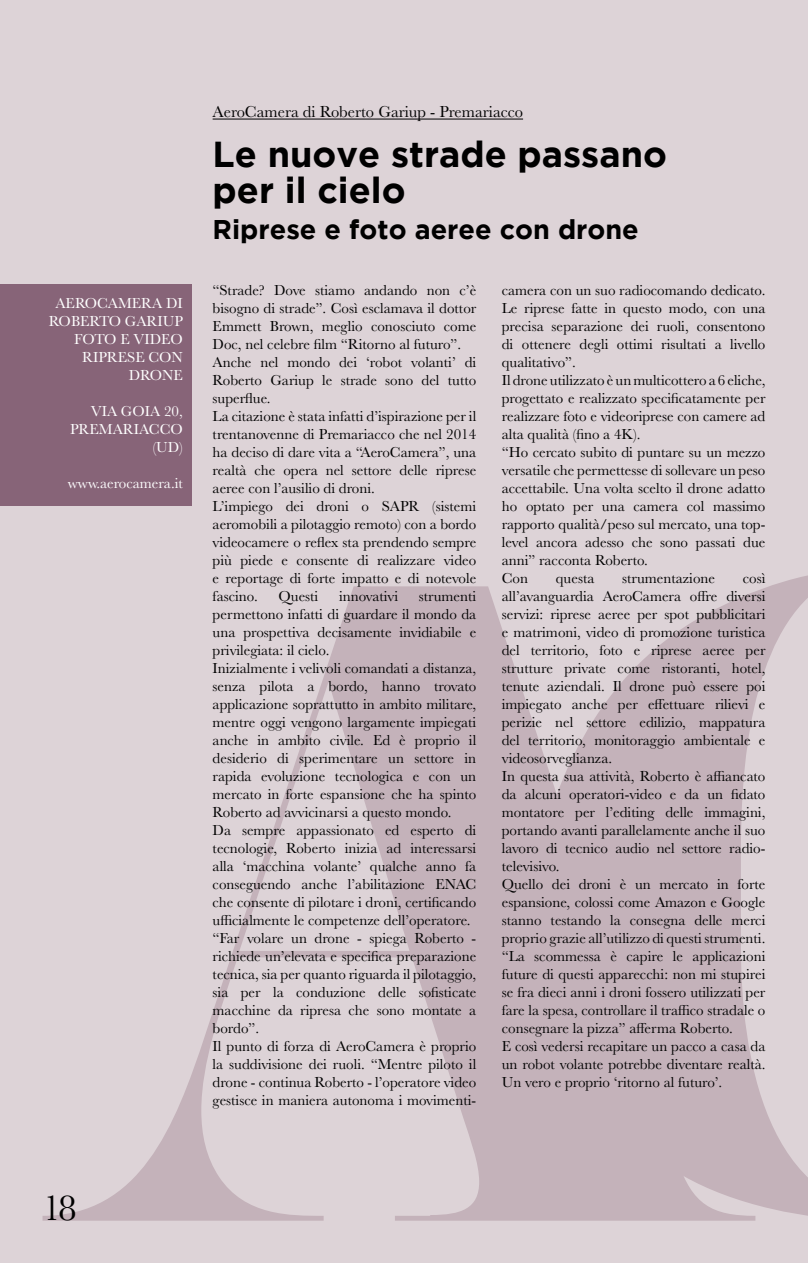
<style>
.page{position:relative;width:808px;height:1263px;background:#ddd3d7}
.page>*{position:absolute;margin:0;border:0;box-sizing:border-box;transform-origin:0 0}
.t1{font:37.5px "Baskerville";color:#000}
.t2{font:700 36px/36px "Gotham";color:#000}
.t3{font:700 27px "Gotham";color:#000}
.t4{font:16.5px "Baskerville";color:#000}
.t5{font:15px/18px "Baskerville";color:#000}
.t6{font:15px/18px "Baskerville";color:#fff;text-align:right}
</style>
<div class="page">
<svg style="left:755px;top:575px;width:53px;height:645px"></svg>
<svg style="left:43px;top:586px;width:712px;height:635px"></svg>
<hr style="left:213px;top:119px;width:310px;height:1px;background:#000">
<div style="left:0;top:285px;width:191px;height:221px;background:#876478"></div>
<p class="t6" style="left:49px;top:294px;width:135px">AEROCAMERA DI<br>ROBERTO GARIUP<br>FOTO E VIDEO<br>RIPRESE CON<br>DRONE</p>
<p class="t6" style="left:70px;top:402px;width:114px">VIA GOIA 20,<br>PREMARIACCO (UD)</p>
<p class="t6" style="left:68px;top:474px;width:117px">www.aerocamera.it</p>
<p class="t4" style="left:213px;top:102px;width:312px">AeroCamera di Roberto Gariup - Premariacco</p>
<h2 class="t2" style="left:213px;top:135px;width:456px">Le nuove strade passano per il cielo</h2>
<h3 class="t3" style="left:213px;top:213px;width:428px">Riprese e foto aeree con drone</h3>
<p class="t5" style="left:213px;top:281px;width:265px">“Strade? Dove stiamo andando non c’è bisogno di strade”. Così esclamava il dottor Emmett Brown, meglio conosciuto come Doc, nel celebre film “Ritorno al futuro”.<br>Anche nel mondo dei ‘robot volanti’ di Roberto Gariup le strade sono del tutto superflue.<br>La citazione è stata infatti d’ispirazione per il trentanovenne di Premariacco che nel 2014 ha deciso di dare vita a “AeroCamera”, una realtà che opera nel settore delle riprese aeree con l’ausilio di droni.<br>L’impiego dei droni o SAPR (sistemi aeromobili a pilotaggio remoto) con a bordo videocamere o reflex sta prendendo sempre più piede e consente di realizzare video e reportage di forte impatto e di notevole fascino.</p>
<p class="t5" style="left:278px;top:587px;width:41px">Questi</p>
<p class="t5" style="left:339px;top:587px;width:61px">innovativi</p>
<p class="t5" style="left:213px;top:587px;width:265px;text-indent:206px">strumenti permettono infatti di guardare il mondo da una prospettiva decisamente invidiabile e privilegiata: il cielo.<br>Inizialmente i velivoli comandati a distanza, senza pilota a bordo, hanno trovato applicazione soprattutto in ambito militare, mentre oggi vengono largamente impiegati anche in ambito civile. Ed è proprio il desiderio di sperimentare un settore in rapida evoluzione tecnologica e con un mercato in forte espansione che ha spinto Roberto ad avvicinarsi a questo mondo.<br>Da sempre appassionato ed esperto di tecnologie, Roberto inizia ad interessarsi alla ‘macchina volante’ qualche anno fa conseguendo anche l’abilitazione ENAC che consente di pilotare i droni, certificando ufficialmente le competenze dell’operatore. “Far volare un drone - spiega Roberto - richiede un’elevata e specifica preparazione tecnica, sia per quanto riguarda il pilotaggio, sia per la conduzione delle sofisticate macchine da ripresa che sono montate a bordo”.<br>Il punto di forza di AeroCamera è proprio la suddivisione dei ruoli. “Mentre piloto il drone - continua Roberto - l’operatore video gestisce in maniera autonoma i movimenti-</p>
<p class="t5" style="left:502px;top:281px;width:265px">camera con un suo radiocomando dedicato.<br>Le riprese fatte in questo modo, con una precisa separazione dei ruoli, consentono di ottenere degli ottimi risultati a livello qualitativo”.<br>Il drone utilizzato è un multicottero a 6 eliche, progettato e realizzato specificatamente per realizzare foto e videoriprese con camere ad alta qualità (fino a 4K).<br>“Ho cercato subito di puntare su un mezzo versatile che permettesse di sollevare un peso accettabile. Una volta scelto il drone adatto ho optato per una camera col massimo rapporto qualità/peso sul mercato, una top&shy;level ancora adesso che sono passati due anni” racconta Roberto.<br>Con</p>
<p class="t5" style="left:556px;top:569px;width:40px">questa</p>
<p class="t5" style="left:622px;top:569px;width:94px">strumentazione</p>
<p class="t5" style="left:502px;top:569px;width:265px;text-indent:241px">così all’avanguardia AeroCamera offre diversi servizi: riprese aeree per spot pubblicitari e matrimoni, video di promozione turistica del territorio, foto e riprese aeree per strutture private come ristoranti, hotel, tenute aziendali. Il drone può essere poi impiegato anche per effettuare rilievi e perizie nel settore edilizio, mappatura del territorio, monitoraggio ambientale e videosorveglianza.<br>In questa sua attività, Roberto è affiancato da alcuni operatori-video e da un fidato montatore per l’editing delle immagini, portando avanti parallelamente anche il suo lavoro di tecnico audio nel settore radio&shy;televisivo.<br>Quello dei droni è un mercato in forte espansione, colossi come Amazon e Google stanno testando la consegna delle merci proprio grazie all’utilizzo di questi strumenti. “La scommessa è capire le applicazioni future di questi apparecchi: non mi stupirei se fra dieci anni i droni fossero utilizzati per fare la spesa, controllare il traffico stradale o consegnare la pizza” afferma Roberto.<br>E così vedersi recapitare un pacco a casa da un robot volante potrebbe diventare realtà.<br>Un vero e proprio ‘ritorno al futuro’.</p>
<h1 class="t1" style="left:43px;top:1184px;width:36px">18</h1>
</div>
